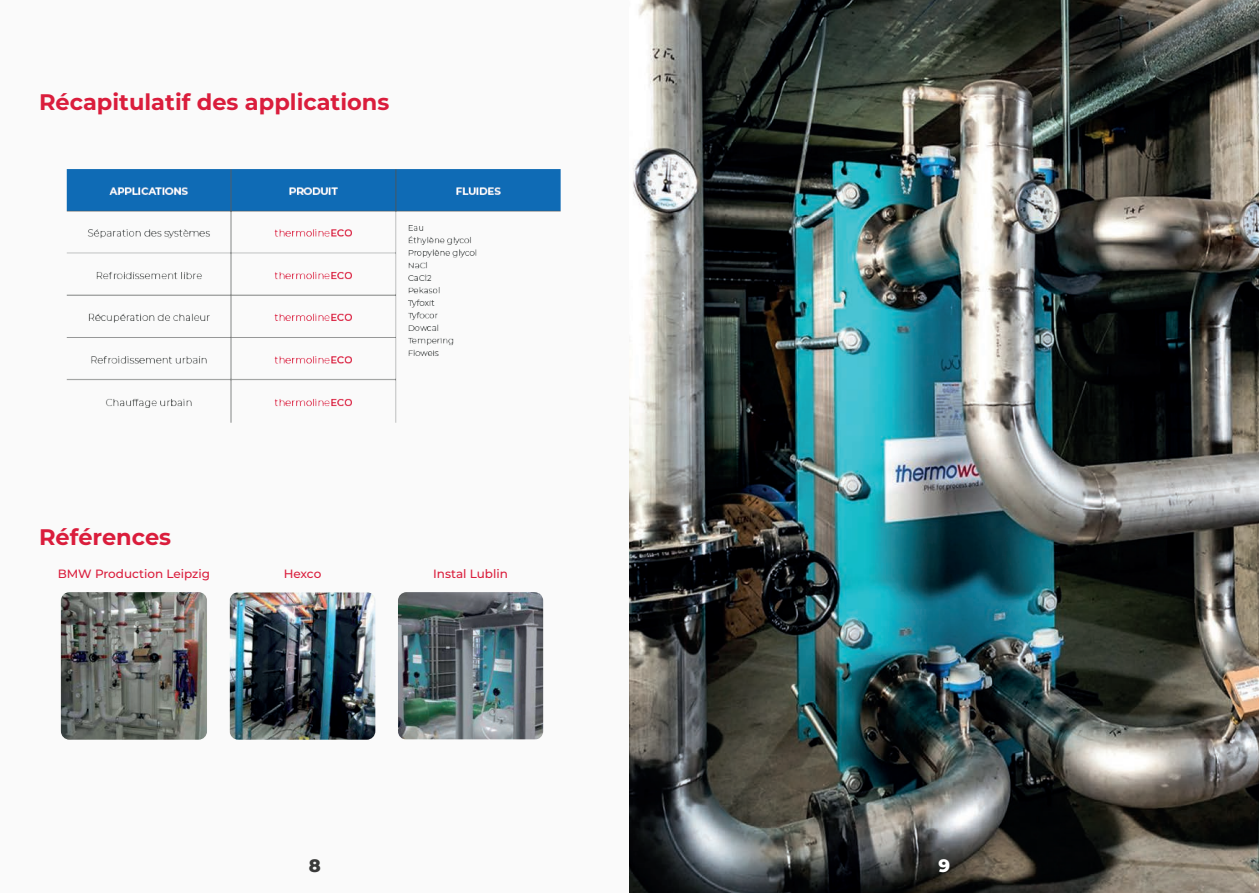
<style>
.page{position:relative;width:1259px;height:893px;background:#fff}
.page>*{position:absolute;margin:0;border:0;box-sizing:border-box;transform-origin:0 0}
.t1{font:700 22.5px "Montserrat";color:#da1d3c}
.t2{font:800 18px "Montserrat";color:#000001}
.t3{font:800 18px "Montserrat";color:#fff}
.t4{font:500 12px "Montserrat";color:#da1d3c}
</style>
<div class="page">
<div style="left:0;top:0;width:629px;height:893px;background:#fafafa"></div>
<img style="left:61px;top:592px;width:146px;height:148px">
<img style="left:230px;top:592px;width:145px;height:148px">
<img style="left:398px;top:592px;width:145px;height:148px">
<img style="left:629px;top:0;width:630px;height:893px">
<img style="left:66px;top:169px;width:495px;height:254px">
<p class="t1" style="left:39px;top:85px;width:352px">Récapitulatif des applications</p>
<p class="t1" style="left:39px;top:520px;width:134px">Références</p>
<p class="t4" style="left:58px;top:565px;width:154px">BMW Production Leipzig</p>
<p class="t4" style="left:284px;top:565px;width:39px">Hexco</p>
<p class="t4" style="left:433px;top:565px;width:76px">Instal Lublin</p>
<p class="t2" style="left:309px;top:852px;width:14px">8</p>
<p class="t3" style="left:938px;top:852px;width:13px">9</p>
</div>
